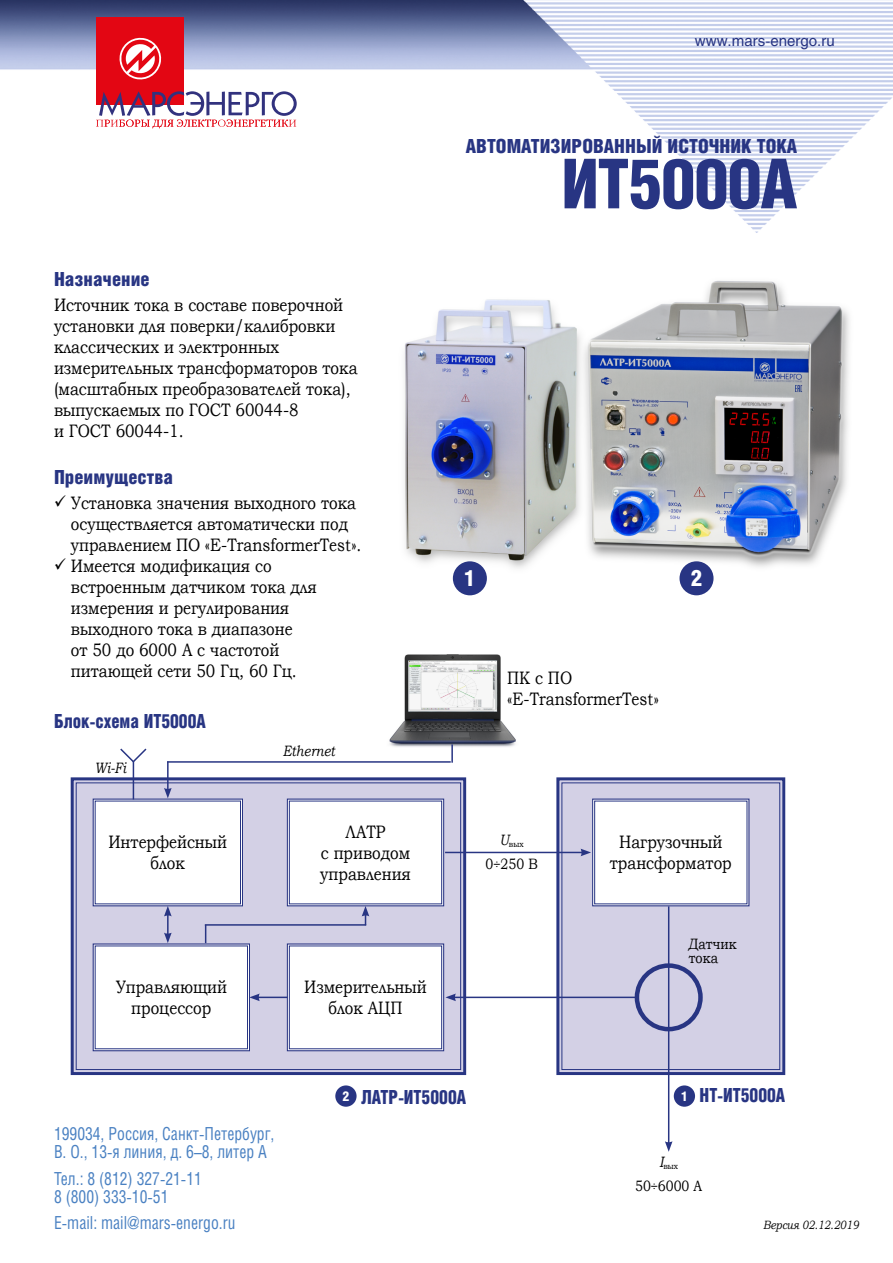
<style>
.page{position:relative;width:893px;height:1263px;background:#fff}
.page>*{position:absolute;margin:0;border:0;box-sizing:border-box;transform-origin:0 0}
.t1{font:69px "Helios Cond Black C";letter-spacing:-.02em;color:#283583}
.t2{font:900 22.5px "Helios Cond";color:#fff}
.t3{font:900 19.5px "Helios Cond";color:#283583}
.t4{font:900 19.5px "Helios Cond";color:#283583;scale:.9 1}
.t5{font:18px/21px "Bookman Old Style";color:#000;text-align:center;scale:.85 1}
.t6{font:18px/18px "Helios Cond";color:#4a81c2;scale:.9 1}
.t7{font:15px/13.5px "Bookman Old Style";color:#000;scale:.85 1}
.t8{font:15px "Helios C";color:#283583}
.t9{font:italic 15px "Bookman Old Style";color:#000;scale:.85 1}
.t10{font:italic 12px "Bookman Old Style";color:#000;scale:.85 1}
.t11{font:8.7px "Bookman Old Style";color:#000;scale:.85 1}
.s1{font-size:13.5px;color:#fff}
</style>
<div class="page">
<img style="left:0;top:0;width:893px;height:1143px">
<div style="left:97px;top:18px;width:87px;height:87px;background:#e30613"></div>
<svg style="left:96px;top:91px;width:201px;height:37px"></svg>
<svg style="left:119px;top:37px;width:43px;height:43px"></svg>
<svg style="left:555px;top:776px;width:232px;height:300px;background:#c7c5de"></svg>
<div style="left:561px;top:782px;width:219px;height:288px;border:1px solid #283583"></div>
<svg style="left:69px;top:776px;width:399px;height:300px;background:#c1c0da"></svg>
<div style="left:76px;top:782px;width:385px;height:288px;border:1px solid #283583"></div>
<img style="left:386px;top:654px;width:132px;height:93px">
<hr style="left:445px;top:852px;width:138px;height:1px;background:#283583">
<hr style="left:668px;top:906px;width:1px;height:237px;background:#283583">
<svg style="left:665px;top:1141px;width:7px;height:11px"></svg>
<hr style="left:167px;top:761px;width:2px;height:29px;background:#283583">
<div style="left:635px;top:963px;width:68px;height:68px;border:4px solid #283583;border-radius:50%"></div>
<hr style="left:133px;top:761px;width:1px;height:38px;background:#283583">
<svg style="left:119px;top:747px;width:29px;height:17px"></svg>
<hr style="left:257px;top:996px;width:30px;height:2px;background:#283583">
<hr style="left:167px;top:914px;width:2px;height:21px;background:#283583">
<svg style="left:92px;top:788px;width:151px;height:128px"></svg>
<svg style="left:286px;top:798px;width:159px;height:127px"></svg>
<svg style="left:92px;top:925px;width:168px;height:127px"></svg>
<svg style="left:451px;top:744px;width:2px;height:19px"></svg>
<hr style="left:205px;top:924px;width:161px;height:2px;background:#283583">
<hr style="left:167px;top:761px;width:284px;height:2px;background:#283583">
<div style="left:335px;top:1085px;width:22px;height:22px;background:#283583;border-radius:50%"></div>
<hr style="left:454px;top:996px;width:182px;height:2px;background:#283583">
<svg style="left:286px;top:943px;width:170px;height:109px"></svg>
<img style="left:374px;top:268px;width:495px;height:315px">
<div style="left:453px;top:561px;width:34px;height:34px;background:#283583;border-radius:50%"></div>
<div style="left:679px;top:561px;width:34px;height:34px;background:#283583;border-radius:50%"></div>
<div style="left:674px;top:1085px;width:21px;height:22px;background:#283583;border-radius:50%"></div>
<svg style="left:581px;top:798px;width:169px;height:109px"></svg>
<p class="t8" style="left:695px;top:32px;width:142px">www.mars-energo.ru</p>
<p class="t3" style="left:54px;top:268px;width:97px">Назначение</p>
<p class="t5" style="left:54px;top:294px;width:359px;text-align:left">Источник тока в составе поверочной установки для поверки/калибровки классических и электронных измерительных трансформаторов тока (масштабных преобразователей тока), выпускаемых по ГОСТ 60044-8<br>и ГОСТ 60044-1.</p>
<p class="t3" style="left:54px;top:465px;width:121px">Преимущества</p>
<p class="t5" style="left:71px;top:492px;width:343px;text-align:left;text-indent:-17px">✓ Установка значения выходного тока осуществляется автоматически под управлением ПО «E-TransformerTest».</p>
<p class="t5" style="left:71px;top:555px;width:291px;text-align:left;text-indent:-17px">✓ Имеется модификация со встроенным датчиком тока для измерения и регулирования выходного тока в диапазоне<br>от 50 до 6000 А с частотой питающей сети 50 Гц, 60 Гц.</p>
<p class="t4" style="left:54px;top:709px;width:170px">Блок-схема ИТ5000А</p>
<p class="t9" style="left:95px;top:757px;width:38px">Wi-Fi</p>
<p class="t5" style="left:108px;top:832px;width:141px">Интерфейсный блок</p>
<p class="t5" style="left:116px;top:977px;width:132px">Управляющий процессор</p>
<p class="t9" style="left:283px;top:741px;width:63px">Ethernet</p>
<p class="t5" style="left:320px;top:821px;width:108px">ЛАТР<br>с приводом управления</p>
<p class="t5" style="left:304px;top:977px;width:146px">Измерительный блок АЦП</p>
<p class="t3" style="left:466px;top:135px;width:333px">АВТОМАТИЗИРОВАННЫЙ ИСТОЧНИК ТОКА</p>
<h1 class="t1" style="left:561px;top:144px;width:238px">ИТ5000А</h1>
<p class="t2" style="left:464px;top:566px;width:13px">1</p>
<p class="t2" style="left:691px;top:566px;width:13px">2</p>
<p class="t5" style="left:507px;top:667px;width:180px;text-align:left">ПК с ПО «E-TransformerTest»</p>
<p class="t11" style="left:500px;top:838px;width:30px"><sup>U</sup>вых</p>
<p class="t7" style="left:486px;top:857px;width:63px">0÷250 В</p>
<p class="t5" style="left:610px;top:832px;width:145px">Нагрузочный трансформатор</p>
<p class="t7" style="left:689px;top:938px;width:58px">Датчик тока</p>
<p class="t6" style="left:54px;top:1124px;width:246px">199034, Россия, Санкт-Петербург,<br>В. О., 13-я линия, д. 6–8, литер А</p>
<p class="t6" style="left:54px;top:1169px;width:166px">Тел.: 8 (812) 327-21-11<br>8 (800) 333-10-51</p>
<p class="t6" style="left:54px;top:1213px;width:203px">E-mail: mail@mars-energo.ru</p>
<p class="t4" style="left:343px;top:1085px;width:139px"><sup>2</sup> ЛАТР-ИТ5000А</p>
<p class="t4" style="left:681px;top:1084px;width:117px"><span class="s1">1</span> НТ-ИТ5000А</p>
<p class="t11" style="left:659px;top:1160px;width:24px"><sup>I</sup>вых</p>
<p class="t7" style="left:635px;top:1179px;width:81px">50÷6000 А</p>
<p class="t10" style="left:763px;top:1217px;width:114px">Версия 02.12.2019</p>
</div>
